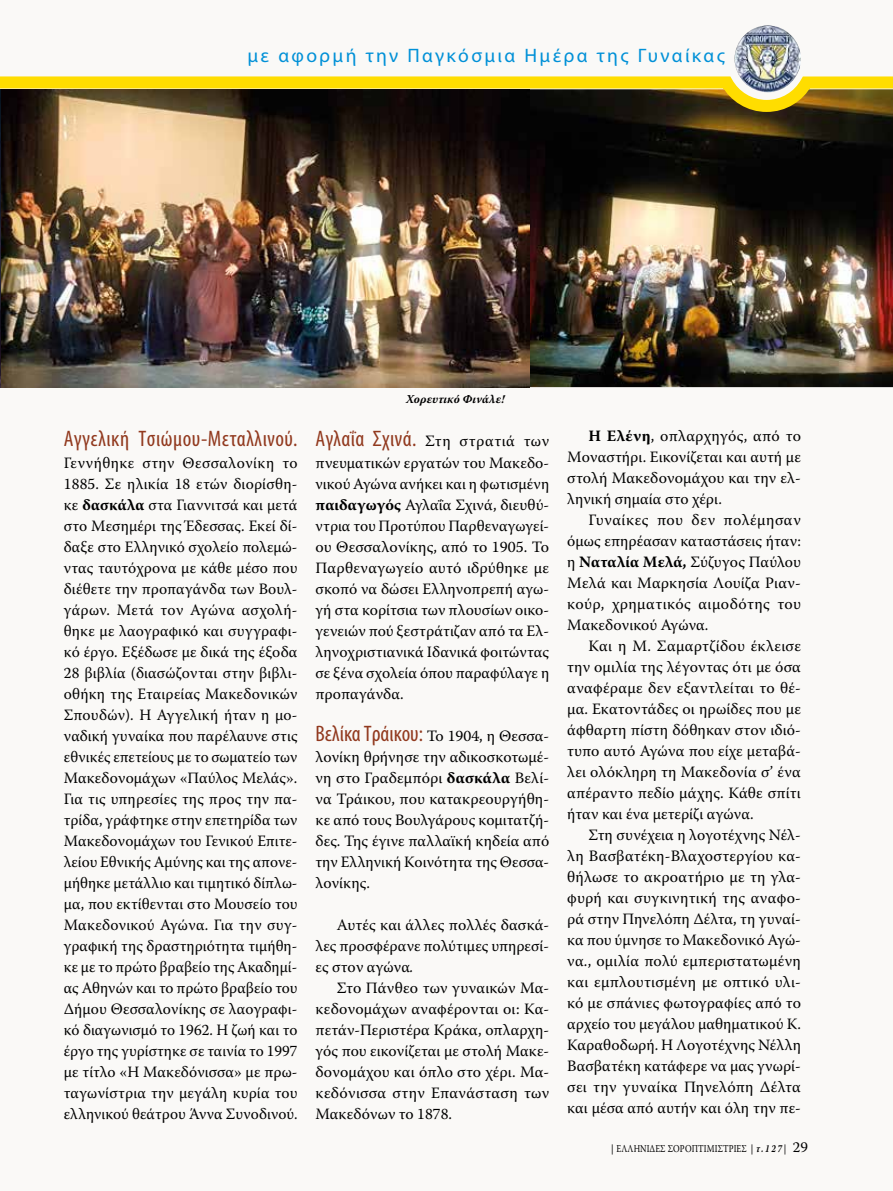
<style>
.page{position:relative;width:893px;height:1191px;background:#faf9f7}
.page>*{position:absolute;margin:0;border:0;box-sizing:border-box;transform-origin:0 0}
.t1{font:condensed 22.5px "Myriad Pro";color:#91391e}
.t2{font:condensed 22.5px "Myriad Pro";letter-spacing:.025em;color:#91391e}
.t3{font:19.5px "Myriad Pro";letter-spacing:.12em;color:#0090d7}
.t4{font:15.75px/21px "Warnock Pro";letter-spacing:.005em;color:#000;text-align:justify}
.t5{font:italic 700 12px "Warnock Pro";color:#000}
.t6{font:10.5px "Warnock Pro";color:#000;scale:.8 1}
.t7{font:italic 700 10.5px "Warnock Pro";color:#000;scale:.8 1}
.s1{font-weight:700}
.s2{font-family:"Myriad Pro";font-stretch:condensed;font-size:22.5px;color:#91391e}
.s3{font-family:"Warnock Pro";font-stretch:normal;font-size:15.75px;color:#000}
.s4{font-style:italic}
.s5{font-weight:700;font-style:italic}
.s6{font-weight:400;font-style:normal;font-size:15px}
</style>
<div class="page">
<img style="left:0;top:118px;width:893px;height:269px">
<img style="left:735px;top:25px;width:66px;height:67px;border-radius:33px">
<svg style="left:0;top:70px;width:893px;height:48px;background:#897a37"></svg>
<p class="t3" style="left:247px;top:43px;width:479px">με αφορμή την Παγκόσμια Ημέρα της Γυναίκας</p>
<h1 class="t2" style="left:64px;top:425px;width:235px">Αγγελική Τσιώμου-Μεταλλινού.</h1>
<p class="t4" style="left:64px;top:451px;width:235px">Γεννήθηκε στην Θεσσαλονίκη το 1885. Σε ηλικία 18 ετών διορίσθη&shy;κε <span class="s1">δασκάλα</span> στα Γιαννιτσά και μετά στο Μεσημέρι της Έδεσσας. Εκεί δί&shy;δαξε στο Ελληνικό σχολείο πολεμώ&shy;ντας ταυτόχρονα με κάθε μέσο που διέθετε την προπαγάνδα των Βουλ&shy;γάρων. Μετά τον Αγώνα ασχολή&shy;θηκε με λαογραφικό και συγγραφι&shy;κό έργο. Εξέδωσε με δικά της έξοδα 28 βιβλία (διασώζονται στην βιβλι&shy;οθήκη της Εταιρείας Μακεδονικών Σπουδών). Η Αγγελική ήταν η μο&shy;ναδική γυναίκα που παρέλαυνε στις εθνικές επετείους με το σωματείο των Μακεδονομάχων «Παύλος Μελάς».<br>Για τις υπηρεσίες της προς την πα&shy;τρίδα, γράφτηκε στην επετηρίδα των Μακεδονομάχων του Γενικού Επιτε&shy;λείου Εθνικής Αμύνης και της απονε&shy;μήθηκε μετάλλιο και τιμητικό δίπλω&shy;μα, που εκτίθενται στο Μουσείο του Μακεδονικού Αγώνα. Για την συγ&shy;γραφική της δραστηριότητα τιμήθη&shy;κε με το πρώτο βραβείο της Ακαδημί&shy;ας Αθηνών και το πρώτο βραβείο του Δήμου Θεσσαλονίκης σε λαογραφι&shy;κό διαγωνισμό το 1962. Η ζωή και το έργο της γυρίστηκε σε ταινία το 1997 με τίτλο «Η Μακεδόνισσα» με πρω&shy;ταγωνίστρια την μεγάλη κυρία του ελληνικού θεάτρου Άννα Συνοδινού.</p>
<p class="t5" style="left:406px;top:392px;width:100px">Χορευτικό Φινάλε!</p>
<p class="t4" style="left:315px;top:430px;width:235px"><span class="s2">Αγλαΐα Σχινά.</span> Στη στρατιά των πνευματικών εργατών του Μακεδο&shy;νικού Αγώνα ανήκει και η φωτισμένη <span class="s1">παιδαγωγός</span> Αγλαΐα Σχινά, διευθύ&shy;ντρια του Προτύπου Παρθεναγωγεί&shy;ου Θεσσαλονίκης, από το 1905. Το Παρθεναγωγείο αυτό ιδρύθηκε με σκοπό να δώσει Ελληνοπρεπή αγω&shy;γή στα κορίτσια των πλουσίων οικο&shy;γενειών πού ξεστράτιζαν από τα Ελ&shy;ληνοχριστιανικά Ιδανικά φοιτώντας σε ξένα σχολεία όπου παραφύλαγε η προπαγάνδα.</p>
<h1 class="t1" style="left:315px;top:719px;width:235px">Βελίκα Τράικου: <span class="s3">Το 1904, η Θεσσα-</span></h1>
<p class="t4" style="left:315px;top:745px;width:235px">λονίκη θρήνησε την αδικοσκοτωμέ&shy;νη στο Γραδεμπόρι <span class="s1">δασκάλα</span> Βελί&shy;να Τράικου, που κατακρεουργήθη&shy;κε από τους Βουλγάρους κομιτατζή&shy;δες. Της έγινε παλλαϊκή κηδεία από την Ελληνική Κοινότητα της Θεσσα&shy;λονίκης.</p>
<p class="t4" style="left:315px;top:913px;width:235px;text-indent:21px">Αυτές και άλλες πολλές δασκά&shy;λες προσφέρανε πολύτιμες υπηρεσί&shy;ες στον αγώνα<span class="s4">.</span></p>
<p class="t4" style="left:315px;top:976px;width:235px;text-indent:21px">Στο Πάνθεο των γυναικών Μα&shy;κεδονομάχων αναφέρονται οι: Κα&shy;πετάν-Περιστέρα Κράκα, οπλαρχη&shy;γός που εικονίζεται με στολή Μακε&shy;δονομάχου και όπλο στο χέρι. Μα&shy;κεδόνισσα στην Επανάσταση των Μακεδόνων το 1878.</p>
<p class="t4" style="left:567px;top:425px;width:235px;text-indent:21px"><span class="s1">Η Ελένη</span>, οπλαρχηγός, από το Μοναστήρι. Εικονίζεται και αυτή με στολή Μακεδονομάχου και την ελ&shy;ληνική σημαία στο χέρι.</p>
<p class="t4" style="left:567px;top:509px;width:235px;text-indent:21px">Γυναίκες που δεν πολέμησαν όμως επηρέασαν καταστάσεις ήταν: η <span class="s1">Ναταλία Μελά,</span> Σύζυγος Παύλου Μελά και Μαρκησία Λουίζα Ριαν&shy;κούρ, χρηματικός αιμοδότης του Μακεδονικού Αγώνα.</p>
<p class="t4" style="left:567px;top:635px;width:235px;text-indent:21px">Και η Μ. Σαμαρτζίδου έκλεισε την ομιλία της λέγοντας ότι με όσα αναφέραμε δεν εξαντλείται το θέ&shy;μα. Εκατοντάδες οι ηρωίδες που με άφθαρτη πίστη δόθηκαν στον ιδιό&shy;τυπο αυτό Αγώνα που είχε μεταβά&shy;λει ολόκληρη τη Μακεδονία σ’ ένα απέραντο πεδίο μάχης. Κάθε σπίτι ήταν και ένα μετερίζι αγώνα.</p>
<p class="t4" style="left:567px;top:824px;width:235px;text-indent:21px">Στη συνέχεια η λογοτέχνης Νέλ&shy;λη Βασβατέκη-Βλαχοστεργίου κα&shy;θήλωσε το ακροατήριο με τη γλα&shy;φυρή και συγκινητική της αναφο&shy;ρά στην Πηνελόπη Δέλτα, τη γυναί&shy;κα που ύμνησε το Μακεδονικό Αγώ&shy;να., ομιλία πολύ εμπεριστατωμένη και εμπλουτισμένη με οπτικό υλι&shy;κό με σπάνιες φωτογραφίες από το αρχείο του μεγάλου μαθηματικού Κ.<br>Καραθοδωρή. Η Λογοτέχνης Νέλλη Βασβατέκη κατάφερε να μας γνωρί&shy;σει την γυναίκα Πηνελόπη Δέλτα και μέσα από αυτήν και όλη την πε-</p>
<p class="t6" style="left:611px;top:1141px;width:16px"><span class="s5">|</span> ελλην</p>
<p class="t6" style="left:647px;top:1141px;width:35px">iδες σοροπτιμ</p>
<p class="t6" style="left:715px;top:1141px;width:11px">iστριες</p>
<p class="t7" style="left:751px;top:1141px;width:73px">|τ.127| <span class="s6">29</span></p>
</div>
